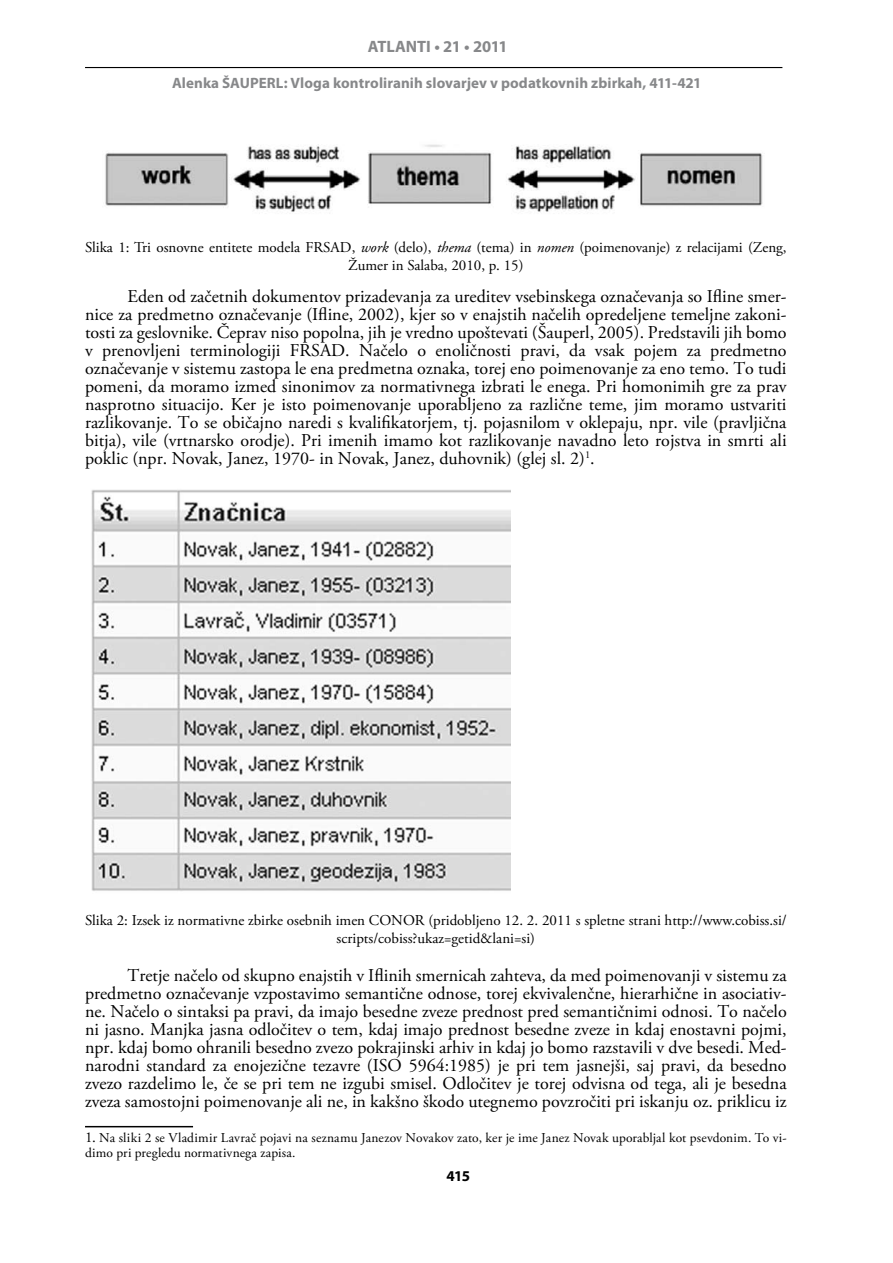
<style>
.page{position:relative;width:893px;height:1263px;background:#fff}
.page>*{position:absolute;margin:0;border:0;box-sizing:border-box;transform-origin:0 0}
.t1{font:18px/18px "Adobe Garamond Pro";color:#000;text-align:justify}
.t2{font:700 16.5px "Myriad Pro";letter-spacing:-.005em;color:#87888a}
.t3{font:15px/18px "Adobe Garamond Pro";color:#000;text-align:center}
.t4{font:700 15px "Myriad Pro";letter-spacing:.005em;color:#87888a}
.t5{font:700 15px "Myriad Pro";color:#000}
.t6{font:13.5px/15px "Adobe Garamond Pro";letter-spacing:-.005em;color:#000}
.s1{font-style:italic}
.s2{font-size:15px}
</style>
<div class="page">
<hr style="left:85px;top:67px;width:697px;height:1px;background:#000">
<hr style="left:85px;top:1126px;width:108px;height:1px;background:#000">
<img style="left:105px;top:144px;width:658px;height:68px">
<img style="left:91px;top:489px;width:419px;height:402px">
<p class="t2" style="left:368px;top:35px;width:141px">ATLANTI • 21 • 2011</p>
<p class="t4" style="left:172px;top:73px;width:531px">Alenka ŠAUPERL: Vloga kontroliranih slovarjev v podatkovnih zbirkah, 411-421</p>
<p class="t3" style="left:85px;top:239px;width:703px">Slika 1: Tri osnovne entitete modela FRSAD, <span class="s1">work</span> (delo), <span class="s1">thema</span> (tema) in <span class="s1">nomen</span> (poimenovanje) z relacijami (Zeng,<br>Žumer in Salaba, 2010, p. 15)</p>
<p class="t1" style="left:85px;top:288px;width:703px;text-indent:43px">Eden od začetnih dokumentov prizadevanja za ureditev vsebinskega označevanja so Ifline smer&shy;nice za predmetno označevanje (Ifline, 2002), kjer so v enajstih načelih opredeljene temeljne zakoni&shy;tosti za geslovnike. Čeprav niso popolna, jih je vredno upoštevati (Šauperl, 2005). Predstavili jih bomo v prenovljeni terminologiji FRSAD. Načelo o enoličnosti pravi, da vsak pojem za predmetno označevanje v sistemu zastopa le ena predmetna oznaka, torej eno poimenovanje za eno temo. To tudi pomeni, da moramo izmed sinonimov za normativnega izbrati le enega. Pri homonimih gre za prav nasprotno situacijo. Ker je isto poimenovanje uporabljeno za različne teme, jim moramo ustvariti razlikovanje. To se običajno naredi s kvalifikatorjem, tj. pojasnilom v oklepaju, npr. vile (pravljična bitja), vile (vrtnarsko orodje). Pri imenih imamo kot razlikovanje navadno leto rojstva in smrti ali poklic (npr. Novak, Janez, 1970- in Novak, Janez, duhovnik) (glej sl. 2)<sup>1</sup>.</p>
<p class="t3" style="left:85px;top:912px;width:703px">Slika 2: Izsek iz normativne zbirke osebnih imen CONOR (pridobljeno 12. 2. 2011 s spletne strani http://www.cobiss.si/ scripts/cobiss?ukaz=getid&amp;lani=si)</p>
<p class="t1" style="left:85px;top:967px;width:703px;text-indent:43px">Tretje načelo od skupno enajstih v Iflinih smernicah zahteva, da med poimenovanji v sistemu za predmetno označevanje vzpostavimo semantične odnose, torej ekvivalenčne, hierarhične in asociativ&shy;ne. Načelo o sintaksi pa pravi, da imajo besedne zveze prednost pred semantičnimi odnosi. To načelo ni jasno. Manjka jasna odločitev o tem, kdaj imajo prednost besedne zveze in kdaj enostavni pojmi, npr. kdaj bomo ohranili besedno zvezo pokrajinski arhiv in kdaj jo bomo razstavili v dve besedi. Med&shy;narodni standard za enojezične tezavre (ISO 5964:1985) je pri tem jasnejši, saj pravi, da besedno zvezo razdelimo le, če se pri tem ne izgubi smisel. Odločitev je torej odvisna od tega, ali je besedna zveza samostojni poimenovanje ali ne, in kakšno škodo utegnemo povzročiti pri iskanju oz. priklicu iz</p>
<p class="t6" style="left:85px;top:1130px;width:703px"><span class="s2">1.</span> Na sliki 2 se Vladimir Lavrač pojavi na seznamu Janezov Novakov zato, ker je ime Janez Novak uporabljal kot psevdonim. To vi&shy;dimo pri pregledu normativnega zapisa.</p>
<p class="t5" style="left:447px;top:1166px;width:25px">415</p>
</div>
